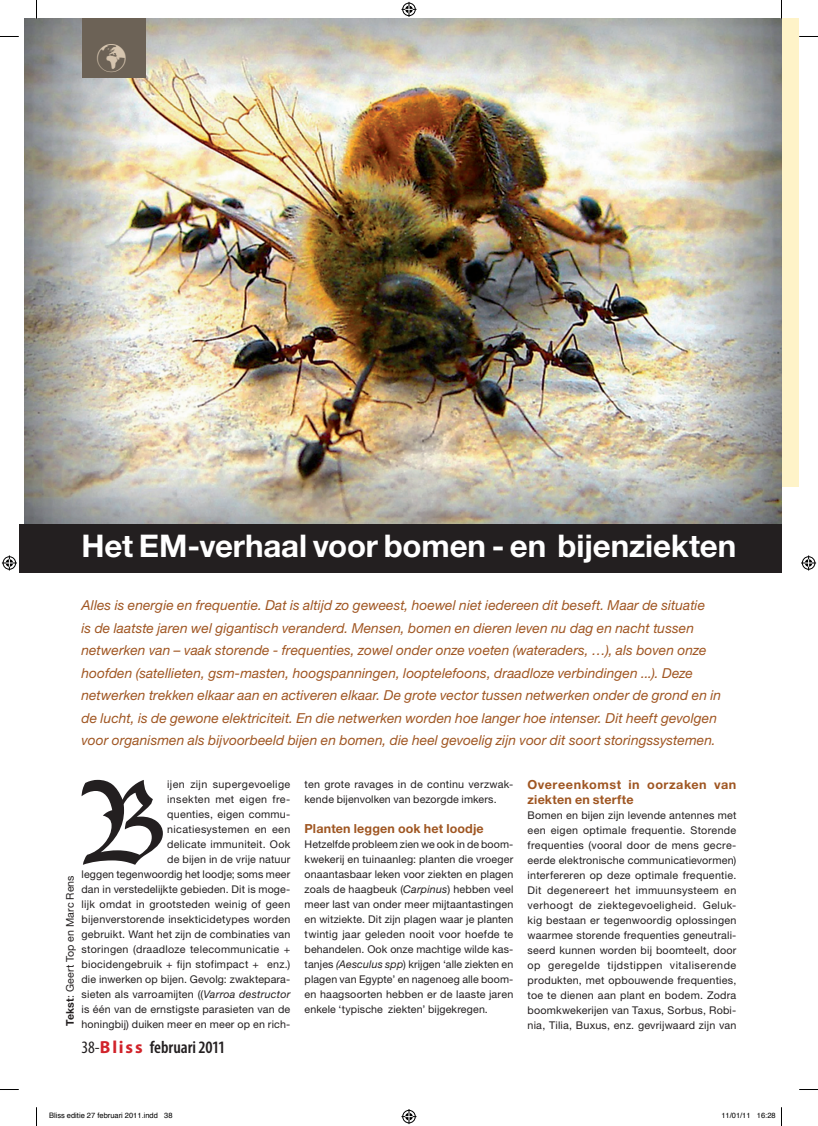
<style>
.page{position:relative;width:818px;height:1126px;background:#fff}
.page>*{position:absolute;margin:0;border:0;box-sizing:border-box;transform-origin:0 0}
.t1{font:111.88px "Lucida Blackletter";color:#231f20}
.t2{font:700 31.25px "Helvetica Neue";letter-spacing:-.005em;color:#fff}
.t3{font:600 condensed 17.5px "Myriad Pro";letter-spacing:-.005em;color:#231f20}
.t4{font:italic 13.75px/22.5px "Helvetica Neue";letter-spacing:.005em;color:#a05622}
.t5{font:700 12.5px/15px "Helvetica Neue";letter-spacing:.04em;color:#9f5622}
.t6{font:700 12.5px "Helvetica Neue";letter-spacing:.015em;color:#9f5622}
.t7{font:10.62px/15px "Helvetica Neue";letter-spacing:.02em;color:#231f20;text-align:justify}
.t8{font:7.5px "Helvetica";color:#000}
.s1{font-style:italic}
.s2{font-weight:700}
.s3{font-weight:400}
.s4{font-weight:700;font-stretch:normal;color:#d1232a}
</style>
<div class="page">
<div style="left:781px;top:19px;width:17px;height:467px;background:#fef3c8"></div>
<img style="left:24px;top:19px;width:756px;height:505px">
<div style="left:19px;top:524px;width:762px;height:48px;background:#231f20"></div>
<div style="left:82px;top:18px;width:63px;height:60px;background:#6c6256"></div>
<svg style="left:0;top:36px;width:19px;height:1px"></svg>
<svg style="left:798px;top:36px;width:19px;height:1px"></svg>
<svg style="left:0;top:1089px;width:19px;height:1px"></svg>
<svg style="left:799px;top:1089px;width:18px;height:1px"></svg>
<svg style="left:36px;top:0;width:1px;height:19px"></svg>
<svg style="left:36px;top:1107px;width:1px;height:18px"></svg>
<svg style="left:401px;top:2px;width:15px;height:15px"></svg>
<svg style="left:401px;top:1109px;width:15px;height:14px"></svg>
<svg style="left:2px;top:555px;width:15px;height:15px"></svg>
<svg style="left:801px;top:555px;width:14px;height:15px"></svg>
<h2 class="t2" style="left:81px;top:527px;width:656px">Het EM-verhaal voor bomen - en bijenziekten</h2>
<p class="t4" style="left:81px;top:594px;width:640px">Alles is energie en frequentie. Dat is altijd zo geweest, hoewel niet iedereen dit beseft. Maar de situatie<br>is de laatste jaren wel gigantisch veranderd. Mensen, bomen en dieren leven nu dag en nacht tussen netwerken van – vaak storende - frequenties, zowel onder onze voeten (wateraders, …), als boven onze hoofden (satellieten, gsm-masten, hoogspanningen, looptelefoons, draadloze verbindingen ...). Deze netwerken trekken elkaar aan en activeren elkaar. De grote vector tussen netwerken onder de grond en in de lucht, is de gewone elektriciteit. En die netwerken worden hoe langer hoe intenser. Dit heeft gevolgen voor organismen als bijvoorbeeld bijen en bomen, die heel gevoelig zijn voor dit soort storingssystemen.</p>
<p class="t5" style="left:527px;top:776px;width:210px">Overeenkomst in oorzaken van ziekten en sterfte</p>
<p class="t7" style="left:527px;top:807px;width:210px">Bomen en bijen zijn levende antennes met een eigen optimale frequentie. Storende frequenties (vooral door de mens gecre&shy;ëerde elektronische communicatievormen) interfereren op deze optimale frequentie.<br>Dit degenereert het immuunsysteem en verhoogt de ziektegevoeligheid. Geluk&shy;kig bestaan er tegenwoordig oplossingen waarmee storende frequenties geneutrali&shy;seerd kunnen worden bij boomteelt, door op geregelde tijdstippen vitaliserende produkten, met opbouwende frequenties, toe te dienen aan plant en bodem. Zodra boomkwekerijen van Taxus, Sorbus, Robi&shy;nia, Tilia, Buxus, enz. gevrijwaard zijn van</p>
<h1 class="t1" style="left:89px;top:755px;width:79px">B</h1>
<p class="t7" style="left:81px;top:776px;width:210px;text-align:right">ijen zijn supergevoelige<br>insekten met eigen fre-<br>quenties, eigen commu-<br>nicatiesystemen en een<br>delicate immuniteit. Ook<br>de bijen in de vrije natuur<br>leggen tegenwoordig het loodje; soms meer dan in verstedelijkte gebieden. Dit is moge&shy;lijk omdat in grootsteden weinig of geen bijenverstorende insekticidetypes worden gebruikt. Want het zijn de combinaties van storingen (draadloze telecommunicatie + biocidengebruik + fijn stofimpact + enz.) die inwerken op bijen. Gevolg: zwaktepara&shy;sieten als varroamijten ((<span class="s1">Varroa destructor </span>is één van de ernstigste parasieten van de honingbij) duiken meer en meer op en rich-</p>
<p class="t7" style="left:304px;top:776px;width:210px">ten grote ravages in de continu verzwak&shy;kende bijenvolken van bezorgde imkers.</p>
<p class="t6" style="left:304px;top:820px;width:181px">Planten leggen ook het loodje</p>
<p class="t7" style="left:304px;top:836px;width:210px">Hetzelfde probleem zien we ook in de boom&shy;kwekerij en tuinaanleg: planten die vroeger onaantasbaar leken voor ziekten en plagen zoals de haagbeuk (<span class="s1">Carpinus</span>) hebben veel meer last van onder meer mijtaantastingen en witziekte. Dit zijn plagen waar je planten twintig jaar geleden nooit voor hoefde te behandelen. Ook onze machtige wilde kas&shy;tanjes <span class="s1">(Aesculus spp</span>) krijgen ‘alle ziekten en plagen van Egypte’ en nagenoeg alle boom&shy;en haagsoorten hebben er de laaste jaren enkele ‘typische ziekten’ bijgekregen.</p>
<p class="t7" style="left:62px;top:1025px;width:152px;rotate:-90deg"><span class="s2">Tekst</span>: Geert Top en Marc Rens</p>
<h3 class="t3" style="left:81px;top:1036px;width:145px"><span class="s3">38-</span><span class="s4">Bliss</span> februari 2011</h3>
<p class="t8" style="left:49px;top:1109px;width:125px">Bliss editie 27 februari 2011.indd 38</p>
<p class="t8" style="left:721px;top:1109px;width:56px">11/01/11 16:28</p>
</div>
